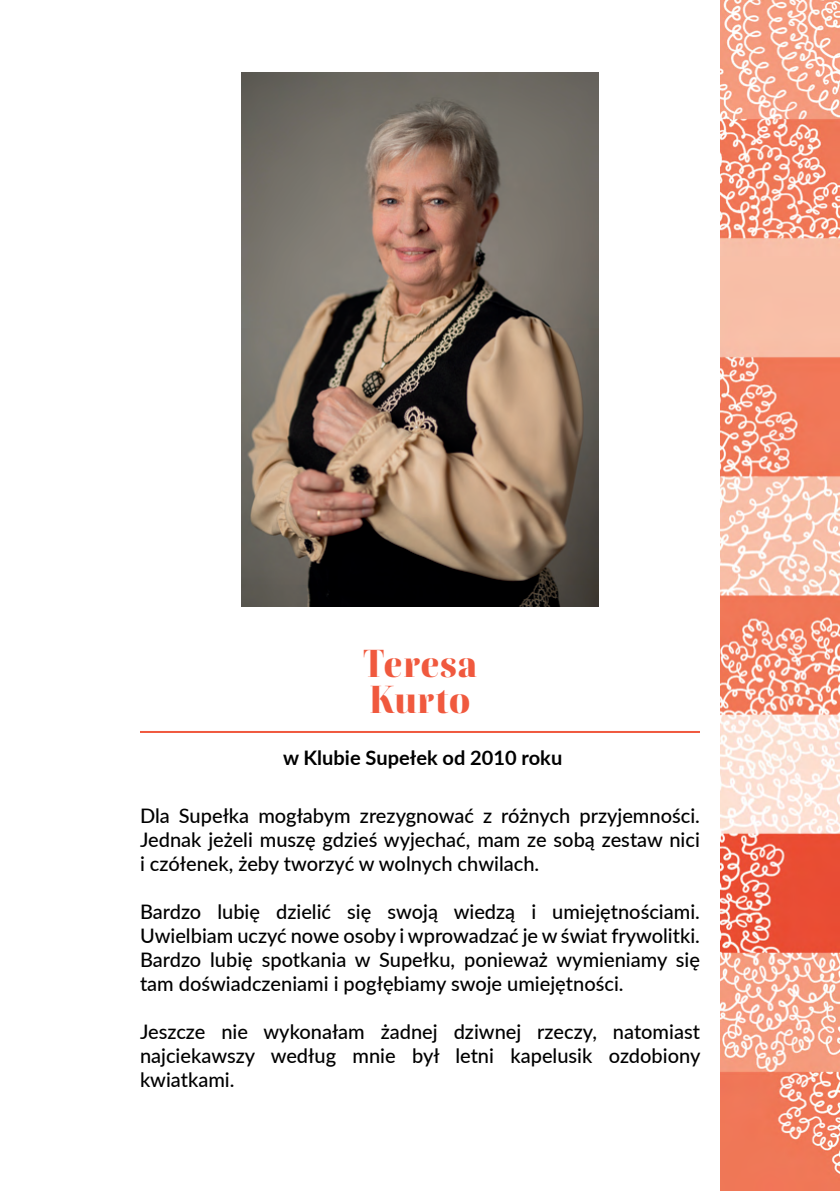
<style>
.page{position:relative;width:840px;height:1191px;background:#fff}
.page>*{position:absolute;margin:0;border:0;box-sizing:border-box;transform-origin:0 0}
.t1{font:900 38px/36px "Boska";letter-spacing:.025em;color:#f0593e}
.t2{font:500 20px/24px "Lato";color:#000;text-align:justify}
.t3{font:700 20px "Lato";color:#000}
</style>
<div class="page">
<img style="left:720px;top:0;width:119px;height:1190px">
<hr style="left:140px;top:731px;width:559px;height:2px;background:#f0593e">
<img style="left:242px;top:72px;width:355px;height:535px">
<h1 class="t1" style="left:363px;top:646px;width:115px">Teresa<br>Kurto</h1>
<p class="t3" style="left:283px;top:743px;width:280px">w Klubie Supełek od 2010 roku</p>
<p class="t2" style="left:140px;top:802px;width:561px">Dla Supełka mogłabym zrezygnować z różnych przyjemności.<br>Jednak jeżeli muszę gdzieś wyjechać, mam ze sobą zestaw nici i czółenek, żeby tworzyć w wolnych chwilach.</p>
<p class="t2" style="left:140px;top:898px;width:561px">Bardzo lubię dzielić się swoją wiedzą i umiejętnościami.<br>Uwielbiam uczyć nowe osoby i wprowadzać je w świat frywolitki.<br>Bardzo lubię spotkania w Supełku, ponieważ wymieniamy się tam doświadczeniami i pogłębiamy swoje umiejętności.</p>
<p class="t2" style="left:140px;top:1018px;width:561px">Jeszcze nie wykonałam żadnej dziwnej rzeczy, natomiast najciekawszy według mnie był letni kapelusik ozdobiony kwiatkami.</p>
</div>
